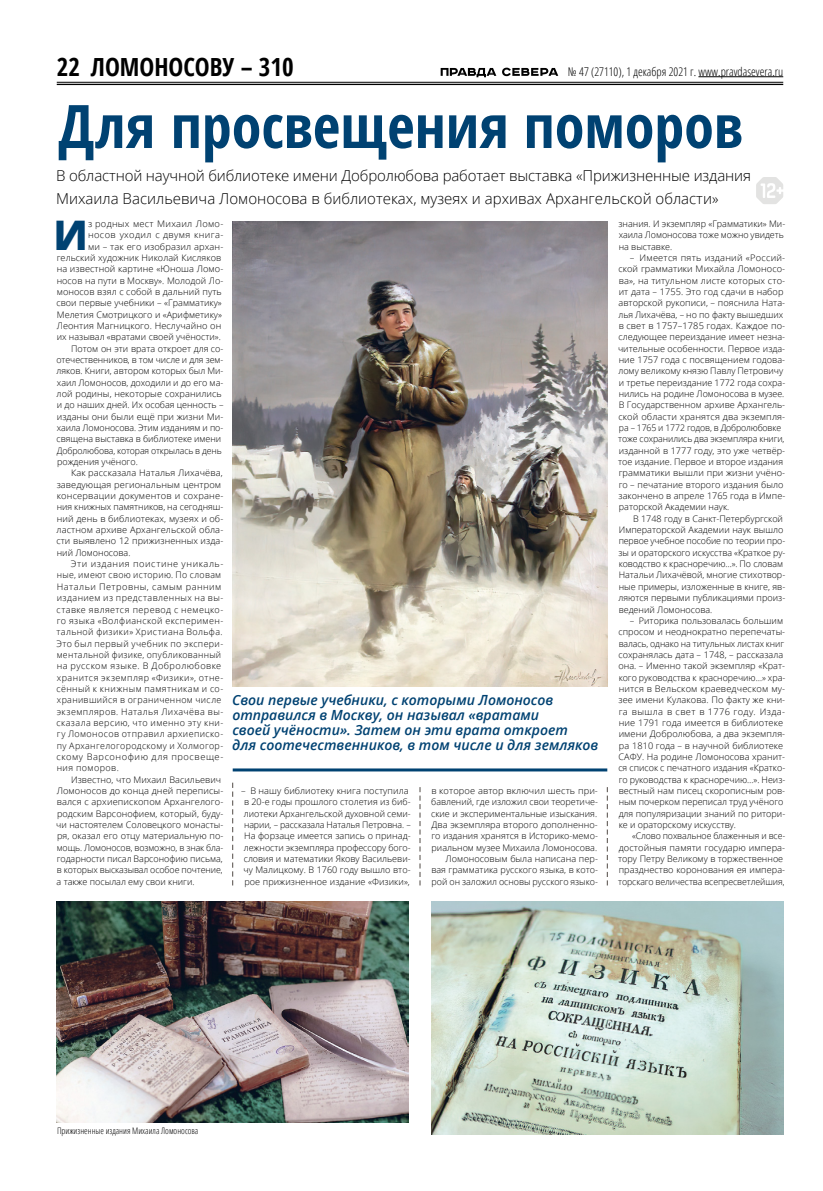
<style>
.page{position:relative;width:823px;height:1191px;background:#fff}
.page>*{position:absolute;margin:0;border:0;box-sizing:border-box;transform-origin:0 0}
.t1{font:700 condensed 60px "Open Sans";color:#004272}
.t2{font:800 40.8px "Open Sans";color:#004272}
.t3{font:700 condensed 25px "Open Sans";color:#000}
.t4{font:300 15px/22.7px "Open Sans";letter-spacing:-.01em;color:#000}
.t5{font:italic 600 14px/15px "Open Sans";color:#004272}
.t6{font:300 condensed 12px "Open Sans";color:#000}
.t7{font:300 9px/11.3px "Open Sans";letter-spacing:.005em;color:#000}
.t8{font:300 9px "Open Sans";letter-spacing:.045em;color:#000}
.t9{font:300 9px "Open Sans";letter-spacing:.03em;color:#000}
.t10{font:300 9px "Open Sans";letter-spacing:.04em;color:#000}
.t11{font:300 9px "Open Sans";letter-spacing:.035em;color:#000}
.t12{font:300 9px "Open Sans";letter-spacing:.05em;color:#000}
.t13{font:300 condensed 9px "Open Sans";color:#000}
.t14{font:300 9px "Open Sans";letter-spacing:.06em;color:#000}
.t15{font:300 9px "Open Sans";letter-spacing:.055em;color:#000}
</style>
<div class="page">
<hr style="left:57px;top:82px;width:725px;height:1px;background:#000">
<hr style="left:57px;top:84px;width:725px;height:1px;background:#000">
<hr style="left:698px;top:76px;width:84px;height:1px;background:#000">
<svg style="left:440px;top:68px;width:118px;height:9px"></svg>
<svg style="left:232px;top:782px;width:1px;height:103px"></svg>
<svg style="left:419px;top:787px;width:1px;height:98px"></svg>
<svg style="left:606px;top:787px;width:1px;height:98px"></svg>
<hr style="left:232px;top:768px;width:375px;height:3px;background:#004272">
<img style="left:232px;top:221px;width:375px;height:465px">
<img style="left:57px;top:901px;width:351px;height:222px">
<img style="left:431px;top:901px;width:351px;height:233px">
<svg style="left:756px;top:177px;width:26px;height:27px"></svg>
<h3 class="t3" style="left:57px;top:49px;width:238px">22 ЛОМОНОСОВУ – 310</h3>
<h3 class="t6" style="left:567px;top:63px;width:217px">№ 47 (27110), 1 декабря 2021 г. www.pravdasevera.ru</h3>
<h1 class="t1" style="left:58px;top:84px;width:685px">Для просвещения поморов</h1>
<h3 class="t4" style="left:56px;top:164px;width:696px">В областной научной библиотеке имени Добролюбова работает выставка «Прижизненные издания<br>Михаила Васильевича Ломоносова в библиотеках, музеях и архивах Архангельской области»</h3>
<h2 class="t2" style="left:54px;top:204px;width:36px">И</h2>
<p class="t9" style="left:88px;top:217px;width:137px">з родных мест Михаил Ломо-</p>
<p class="t7" style="left:618px;top:218px;width:168px">знания. И экземпляр «Грамматики» Ми&shy;хаила Ломоносова тоже можно увидеть на выставке.</p>
<p class="t7" style="left:617px;top:252px;width:169px;text-indent:12px">– Имеется пять изданий «Россий&shy;ской грамматики Михайла Ломоносо&shy;ва», на титульном листе которых сто&shy;ит дата – 1755. Это год сдачи в набор авторской рукописи, – пояснила Ната&shy;лья Лихачёва, – но по факту вышедших в свет в 1757–1785 годах. Каждое по&shy;следующее переиздание имеет незна&shy;чительные особенности. Первое изда&shy;ние 1757 года с посвящением годова&shy;лому великому князю Павлу Петровичу и третье переиздание 1772 года сохра&shy;нились на родине Ломоносова в музее.<br>В Государственном архиве Архангель&shy;ской области хранятся два экземпля&shy;ра – 1765 и 1772 годов, в Добролюбовке тоже сохранились два экземпляра книги, изданной в 1777 году, это уже четвёр&shy;тое издание. Первое и второе издания грамматики вышли при жизни учёно&shy;го – печатание второго издания было закончено в апреле 1765 года в Импе&shy;раторской Академии наук.</p>
<p class="t7" style="left:618px;top:512px;width:168px;text-indent:14px">В 1748 году в Санкт-Петербургской Императорской Академии наук вышло первое учебное пособие по теории про&shy;зы и ораторского искусства «Краткое ру&shy;ководство к красноречию…». По словам Натальи Лихачёвой, многие стихотвор&shy;ные примеры, изложенные в книге, яв&shy;ляются первыми публикациями произ&shy;ведений Ломоносова.</p>
<p class="t7" style="left:618px;top:614px;width:168px;text-indent:12px">– Риторика пользовалась большим спросом и неоднократно перепечаты&shy;валась, однако на титульных листах книг сохранялась дата – 1748, – рассказала она. – Именно такой экземпляр «Крат&shy;кого руководства к красноречию…» хра&shy;нится в Вельском краеведческом му&shy;зее имени Кулакова. По факту же кни&shy;га вышла в свет в 1776 году. Изда&shy;ние 1791 года имеется в библиотеке имени Добролюбова, а два экземпля&shy;ра 1810 года – в научной библиотеке САФУ. На родине Ломоносова хранит&shy;ся список с печатного издания «Кратко&shy;го руководства к красноречию…». Неиз&shy;вестный нам писец скорописным ров&shy;ным почерком переписал труд учёного для популяризации знаний по ритори&shy;ке и ораторскому искусству.</p>
<p class="t7" style="left:618px;top:830px;width:168px;text-indent:14px">«Слово похвальное блаженныя и все&shy;достойныя памяти государю импера&shy;тору Петру Великому в торжественное празднество коронования ея импера&shy;торскаго величества всепресветлейшия,</p>
<p class="t10" style="left:88px;top:229px;width:137px">носов уходил с двумя книга-</p>
<p class="t7" style="left:88px;top:240px;width:137px">ми – так его изобразил архан-</p>
<p class="t7" style="left:57px;top:252px;width:166px">гельский художник Николай Кисляков</p>
<p class="t7" style="left:57px;top:263px;width:168px">на известной картине «Юноша Ломо-</p>
<p class="t7" style="left:57px;top:274px;width:168px">носов на пути в Москву». Молодой Ло-</p>
<p class="t7" style="left:57px;top:286px;width:166px">моносов взял с собой в дальний путь</p>
<p class="t7" style="left:56px;top:297px;width:167px">свои первые учебники – «Грамматику»</p>
<p class="t7" style="left:57px;top:308px;width:166px">Мелетия Смотрицкого и «Арифметику»</p>
<p class="t7" style="left:57px;top:320px;width:166px">Леонтия Магницкого. Неслучайно он</p>
<p class="t7" style="left:57px;top:331px;width:165px">их называл «вратами своей учёности».</p>
<p class="t7" style="left:71px;top:342px;width:154px">Потом он эти врата откроет для со-</p>
<p class="t7" style="left:56px;top:354px;width:168px">отечественников, в том числе и для зем-</p>
<p class="t7" style="left:57px;top:365px;width:168px">ляков. Книги, автором которых был Ми-</p>
<p class="t7" style="left:57px;top:376px;width:168px">хаил Ломоносов, доходили и до его ма-</p>
<p class="t7" style="left:57px;top:388px;width:166px">лой родины, некоторые сохранились</p>
<p class="t7" style="left:57px;top:399px;width:168px">и до наших дней. Их особая ценность –</p>
<p class="t7" style="left:57px;top:410px;width:168px">изданы они были ещё при жизни Ми-</p>
<p class="t7" style="left:57px;top:422px;width:168px">хаила Ломоносова. Этим изданиям и по-</p>
<p class="t7" style="left:56px;top:433px;width:166px">священа выставка в библиотеке имени</p>
<p class="t7" style="left:57px;top:444px;width:166px">Добролюбова, которая открылась в день</p>
<p class="t7" style="left:57px;top:456px;width:82px">рождения учёного.</p>
<p class="t7" style="left:71px;top:467px;width:153px">Как рассказала Наталья Лихачёва,</p>
<p class="t7" style="left:57px;top:478px;width:166px">заведующая региональным центром</p>
<p class="t7" style="left:57px;top:490px;width:168px">консервации документов и сохране-</p>
<p class="t7" style="left:57px;top:501px;width:168px">ния книжных памятников, на сегодняш-</p>
<p class="t7" style="left:57px;top:512px;width:168px">ний день в библиотеках, музеях и об-</p>
<p class="t7" style="left:57px;top:524px;width:168px">ластном архиве Архангельской обла-</p>
<p class="t7" style="left:56px;top:535px;width:168px">сти выявлено 12 прижизненных изда-</p>
<p class="t7" style="left:57px;top:546px;width:75px">ний Ломоносова.</p>
<p class="t15" style="left:71px;top:557px;width:154px">Эти издания поистине уникаль-</p>
<p class="t9" style="left:57px;top:569px;width:166px">ные, имеют свою историю. По словам</p>
<p class="t12" style="left:57px;top:580px;width:166px">Натальи Петровны, самым ранним</p>
<p class="t8" style="left:57px;top:592px;width:168px">изданием из представленных на вы-</p>
<p class="t8" style="left:56px;top:603px;width:168px">ставке является перевод с немецко-</p>
<p class="t8" style="left:57px;top:614px;width:168px">го языка «Волфианской експеримен-</p>
<p class="t8" style="left:56px;top:626px;width:168px">тальной физики» Христиана Вольфа.</p>
<p class="t10" style="left:56px;top:637px;width:168px">Это был первый учебник по экспери-</p>
<p class="t9" style="left:57px;top:648px;width:166px">ментальной физике, опубликованный</p>
<p class="t12" style="left:57px;top:660px;width:166px">на русском языке. В Добролюбовке</p>
<p class="t8" style="left:57px;top:671px;width:168px">хранится экземпляр «Физики», отне-</p>
<p class="t10" style="left:56px;top:682px;width:168px">сённый к книжным памятникам и со-</p>
<p class="t11" style="left:57px;top:694px;width:166px">хранившийся в ограниченном числе</p>
<p class="t8" style="left:57px;top:705px;width:168px">экземпляров. Наталья Лихачёва вы-</p>
<p class="t8" style="left:56px;top:716px;width:168px">сказала версию, что именно эту кни-</p>
<p class="t8" style="left:57px;top:728px;width:168px">гу Ломоносов отправил архиеписко-</p>
<p class="t11" style="left:57px;top:739px;width:168px">пу Архангелогородскому и Холмогор-</p>
<p class="t14" style="left:56px;top:750px;width:168px">скому Варсонофию для просвеще-</p>
<p class="t8" style="left:57px;top:762px;width:64px">ния поморов.</p>
<p class="t7" style="left:71px;top:773px;width:151px">Известно, что Михаил Васильевич</p>
<p class="t7" style="left:57px;top:785px;width:168px">Ломоносов до конца дней переписы-</p>
<p class="t7" style="left:57px;top:796px;width:168px">вался с архиепископом Архангелого-</p>
<p class="t7" style="left:57px;top:807px;width:168px">родским Варсонофием, который, буду-</p>
<p class="t7" style="left:56px;top:819px;width:169px">чи настоятелем Соловецкого монасты-</p>
<p class="t7" style="left:57px;top:830px;width:168px">ря, оказал его отцу материальную по-</p>
<p class="t7" style="left:57px;top:841px;width:168px">мощь. Ломоносов, возможно, в знак бла-</p>
<p class="t7" style="left:57px;top:853px;width:167px">годарности писал Варсонофию письма,</p>
<p class="t7" style="left:57px;top:864px;width:167px">в которых высказывал особое почтение,</p>
<p class="t7" style="left:56px;top:875px;width:139px">а также посылал ему свои книги.</p>
<h3 class="t5" style="left:232px;top:692px;width:367px">Свои первые учебники, с которыми Ломоносов отправился в Москву, он называл «вратами<br>своей учёности». Затем он эти врата откроет<br>для соотечественников, в том числе и для земляков</h3>
<p class="t7" style="left:241px;top:785px;width:171px">– В нашу библиотеку книга поступила в 20‑е годы прошлого столетия из биб&shy;лиотеки Архангельской духовной семи&shy;нарии, – рассказала Наталья Петровна. – На форзаце имеется запись о принад&shy;лежности экземпляра профессору бого&shy;словия и математики Якову Васильеви&shy;чу Малицкому. В 1760 году вышло вто&shy;рое прижизненное издание «Физики»,</p>
<p class="t7" style="left:431px;top:785px;width:168px;text-align:right">в которое автор включил шесть при&shy;бавлений, где изложил свои теоретиче&shy;ские и экспериментальные изыскания.<br>Два экземпляра второго дополненно&shy;го издания хранятся в Историко-мемо&shy;риальном музее Михаила Ломоносова.<br>Ломоносовым была написана пер&shy;вая грамматика русского языка, в кото&shy;рой он заложил основы русского языко-</p>
<p class="t13" style="left:57px;top:1124px;width:143px">Прижизненные издания Михаила Ломоносова</p>
</div>
